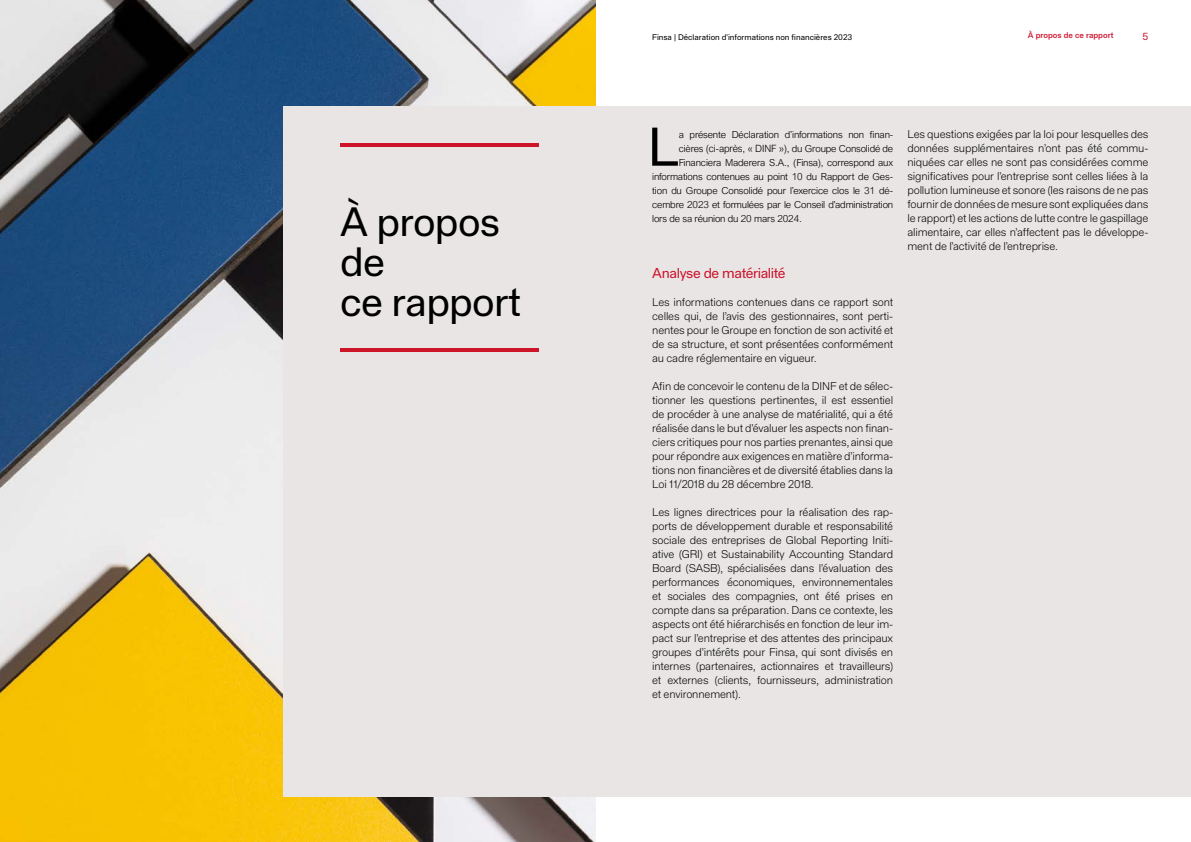
<style>
.page{position:relative;width:1191px;height:842px;background:#fff}
.page>*{position:absolute;margin:0;border:0;box-sizing:border-box;transform-origin:0 0}
.t1{font:53.2px "Staff Grotesk";color:#000}
.t2{font:40px/40px "Staff Grotesk";letter-spacing:-.02em;color:#000}
.t3{font:14px "Staff Grotesk";letter-spacing:-.03em;color:#ce132d}
.t4{font:300 11px/14px "Staff Grotesk";letter-spacing:-.015em;color:#000;text-align:justify}
.t5{font:10px "Staff Grotesk";color:#ce132d}
.t6{font:300 9.6px "Arial Nova";letter-spacing:-.015em;color:#000;scale:1.04 1}
.t7{font:8px "Staff Grotesk";color:#000}
.t8{font:500 8px "Staff Grotesk";color:#ce132d}
.s1{font-size:10px}
</style>
<div class="page">
<img style="left:0;top:0;width:595px;height:842px">
<div style="left:283px;top:106px;width:908px;height:691px;background:#e8e5e4"></div>
<hr style="left:340px;top:143px;width:199px;height:3px;background:#ce1428">
<hr style="left:340px;top:348px;width:199px;height:3px;background:#ce1428">
<h2 class="t2" style="left:340px;top:201px;width:182px">À propos de<br>ce rapport</h2>
<p class="t8" style="left:1028px;top:30px;width:87px">À propos de ce rapport</p>
<p class="t7" style="left:652px;top:32px;width:202px">Finsa | Déclaration d'informations non financières 2023</p>
<p class="t5" style="left:1142px;top:30px;width:7px">5</p>
<h1 class="t1" style="left:648px;top:114px;width:33px">L</h1>
<p class="t6" style="left:678px;top:129px;width:208px">a présente Déclaration d’informations non finan-</p>
<p class="t6" style="left:678px;top:143px;width:208px">cières <span class="s1">(ci-après, « DINF »),</span> du Groupe Consolidé de</p>
<p class="t6" style="left:678px;top:157px;width:208px">Financiera Maderera S.A., (Finsa), correspond aux</p>
<p class="t6" style="left:652px;top:171px;width:233px">informations contenues au point 10 du Rapport de Ges-</p>
<p class="t6" style="left:652px;top:185px;width:233px">tion du Groupe Consolidé pour l’exercice clos le 31 dé-</p>
<p class="t6" style="left:652px;top:199px;width:233px">cembre 2023 et formulées par le Conseil d’administration</p>
<p class="t6" style="left:652px;top:213px;width:145px">lors de sa réunion du 20 mars 2024<span class="s1">.</span></p>
<p class="t3" style="left:652px;top:264px;width:135px">Analyse de matérialité</p>
<p class="t4" style="left:652px;top:295px;width:242px">Les informations contenues dans ce rapport sont celles qui, de l’avis des gestionnaires, sont perti&shy;nentes pour le Groupe en fonction de son activité et de sa structure, et sont présentées conformément au cadre réglementaire en vigueur.</p>
<p class="t4" style="left:652px;top:379px;width:242px">Afin de concevoir le contenu de la DINF et de sélec&shy;tionner les questions pertinentes, il est essentiel de procéder à une analyse de matérialité, qui a été réalisée dans le but d’évaluer les aspects non finan&shy;ciers critiques pour nos parties prenantes, ainsi que pour répondre aux exigences en matière d’informa&shy;tions non financières et de diversité établies dans la Loi 11/2018 du 28 décembre 2018.</p>
<p class="t4" style="left:652px;top:505px;width:242px">Les lignes directrices pour la réalisation des rap&shy;ports de développement durable et responsabilité sociale des entreprises de Global Reporting Initi&shy;ative (GRI) et Sustainability Accounting Standard Board (SASB), spécialisées dans l’évaluation des performances économiques, environnementales et sociales des compagnies, ont été prises en compte dans sa préparation. Dans ce contexte, les aspects ont été hiérarchisés en fonction de leur im&shy;pact sur l’entreprise et des attentes des principaux groupes d’intérêts pour Finsa, qui sont divisés en internes (partenaires, actionnaires et travailleurs) et externes (clients, fournisseurs, administration et environnement).</p>
<p class="t4" style="left:907px;top:127px;width:242px">Les questions exigées par la loi pour lesquelles des données supplémentaires n’ont pas été commu&shy;niquées car elles ne sont pas considérées comme significatives pour l’entreprise sont celles liées à la pollution lumineuse et sonore (les raisons de ne pas fournir de données de mesure sont expliquées dans le rapport) et les actions de lutte contre le gaspillage alimentaire, car elles n’affectent pas le développe&shy;ment de l’activité de l’entreprise.</p>
</div>
